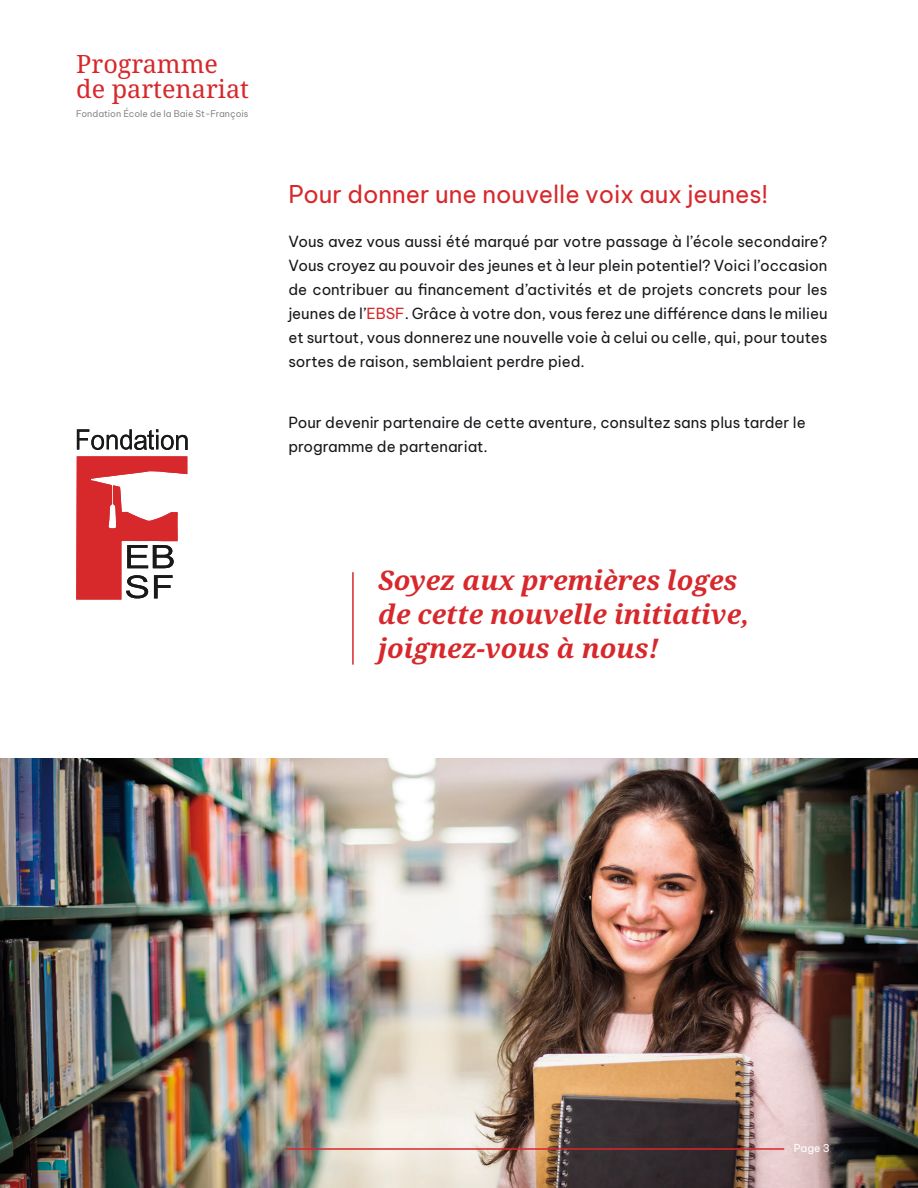
<style>
.page{position:relative;width:918px;height:1188px;background:#fff}
.page>*{position:absolute;margin:0;border:0;box-sizing:border-box;transform-origin:0 0}
.t1{font:italic 700 27px/33.9px "Noto Serif";color:#d7282c}
.t2{font:25.2px/24.6px "Noto Serif";color:#d7282c}
.t3{font:24px "Be Vietnam Pro";color:#d7282c}
.t4{font:15px/24px "Be Vietnam Pro";color:#1a171c;text-align:justify}
.t5{font:10.65px "Be Vietnam Pro";color:#fff}
.t6{font:9px "Be Vietnam Pro";color:#87888a}
.s1{color:#d7282c}
</style>
<div class="page">
<svg style="left:77px;top:429px;width:111px;height:21px"></svg>
<svg style="left:76px;top:456px;width:111px;height:144px"></svg>
<img style="left:0;top:759px;width:918px;height:429px">
<hr style="left:286px;top:1148px;width:498px;height:2px;background:#d7282c">
<hr style="left:352px;top:572px;width:2px;height:93px;background:#d7282c">
<h2 class="t2" style="left:76px;top:52px;width:174px">Programme de partenariat</h2>
<p class="t6" style="left:76px;top:106px;width:174px">Fondation École de la Baie St-François</p>
<h3 class="t3" style="left:289px;top:175px;width:481px">Pour donner une nouvelle voix aux jeunes!</h3>
<p class="t4" style="left:288px;top:228px;width:541px">Vous avez vous aussi été marqué par votre passage à l’école secondaire?<br>Vous croyez au pouvoir des jeunes et à leur plein potentiel? Voici l’occasion de contribuer au financement d’activités et de projets concrets pour les jeunes de l’<span class="s1">EBSF</span>. Grâce à votre don, vous ferez une différence dans le milieu et surtout, vous donnerez une nouvelle voie à celui ou celle, qui, pour toutes sortes de raison, semblaient perdre pied.</p>
<p class="t4" style="left:288px;top:409px;width:519px">Pour devenir partenaire de cette aventure, consultez sans plus tarder le programme de partenariat.</p>
<h1 class="t1" style="left:378px;top:564px;width:373px">Soyez aux premières loges de cette nouvelle initiative, joignez-vous à nous!</h1>
<p class="t5" style="left:794px;top:1139px;width:37px">Page 3</p>
</div>
